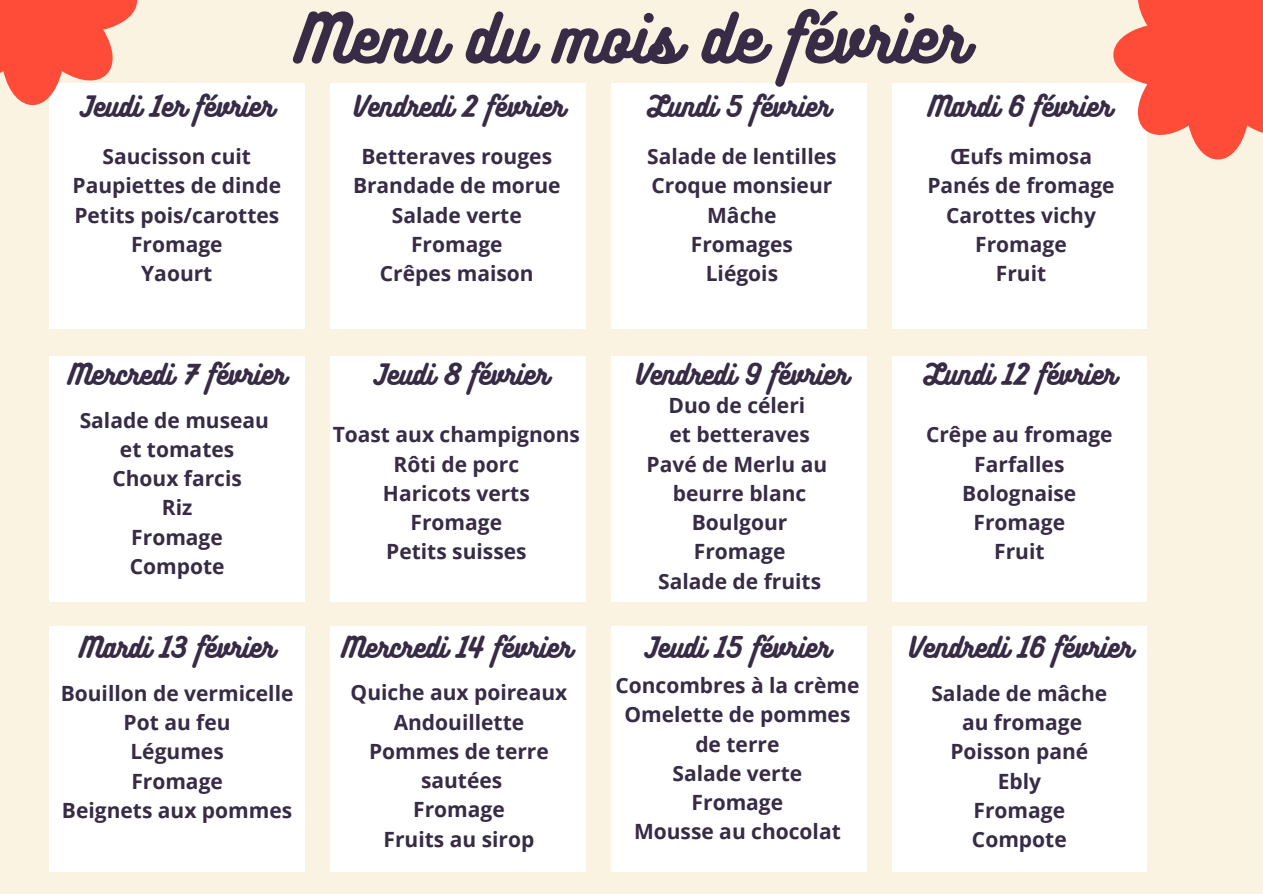
<style>
.page{position:relative;width:1263px;height:894px;background:#fff}
.page>*{position:absolute;margin:0;border:0;box-sizing:border-box;transform-origin:0 0}
.t1{font:60.15px "Bukhari Script";color:#372b46}
.t2{font:25.8px "Bukhari Script";color:#372b46}
.t3{font:700 21px "Open Sans";color:#372b46}
</style>
<div class="page">
<div style="left:0;top:0;width:1263px;height:893px;background:#faf3e2"></div>
<div style="left:49px;top:83px;width:255px;height:246px;background:#fff"></div>
<div style="left:49px;top:356px;width:255px;height:246px;background:#fff"></div>
<div style="left:330px;top:83px;width:255px;height:246px;background:#fff"></div>
<div style="left:330px;top:356px;width:255px;height:246px;background:#fff"></div>
<div style="left:611px;top:83px;width:255px;height:246px;background:#fff"></div>
<div style="left:611px;top:356px;width:255px;height:246px;background:#fff"></div>
<div style="left:892px;top:83px;width:255px;height:246px;background:#fff"></div>
<div style="left:892px;top:356px;width:255px;height:246px;background:#fff"></div>
<svg style="left:0;top:0;width:138px;height:105px"></svg>
<svg style="left:1113px;top:0;width:150px;height:160px"></svg>
<div style="left:49px;top:625px;width:255px;height:246px;background:#fff"></div>
<div style="left:330px;top:625px;width:255px;height:246px;background:#fff"></div>
<div style="left:611px;top:625px;width:255px;height:246px;background:#fff"></div>
<div style="left:892px;top:625px;width:255px;height:246px;background:#fff"></div>
<p class="t1" style="left:296px;top:-1px;width:672px">Menu du mois de février</p>
<h1 class="t2" style="left:80px;top:89px;width:195px">Jeudi 1er février</h1>
<p class="t2" style="left:353px;top:89px;width:213px">Vendredi 2 février</p>
<h2 class="t2" style="left:647px;top:89px;width:184px">Lundi 5 février</h2>
<p class="t2" style="left:928px;top:89px;width:184px">Mardi 6 février</p>
<p class="t3" style="left:103px;top:141px;width:150px">Saucisson cuit</p>
<p class="t3" style="left:73px;top:171px;width:210px">Paupiettes de dinde</p>
<h2 class="t3" style="left:74px;top:200px;width:206px">Petits pois/carottes</h2>
<p class="t3" style="left:131px;top:229px;width:93px">Fromage</p>
<p class="t3" style="left:141px;top:258px;width:73px">Yaourt</p>
<p class="t3" style="left:362px;top:141px;width:192px">Betteraves rouges</p>
<p class="t3" style="left:353px;top:171px;width:209px">Brandade de morue</p>
<p class="t3" style="left:392px;top:200px;width:131px">Salade verte</p>
<h2 class="t3" style="left:411px;top:229px;width:93px">Fromage</h2>
<p class="t3" style="left:380px;top:258px;width:155px">Crêpes maison</p>
<p class="t3" style="left:647px;top:141px;width:191px">Salade de lentilles</p>
<p class="t3" style="left:651px;top:171px;width:182px">Croque monsieur</p>
<p class="t3" style="left:707px;top:200px;width:71px">Mâche</p>
<p class="t3" style="left:691px;top:229px;width:104px">Fromages</p>
<h2 class="t3" style="left:706px;top:258px;width:74px">Liégois</h2>
<p class="t3" style="left:950px;top:141px;width:143px">Œufs mimosa</p>
<p class="t3" style="left:927px;top:171px;width:189px">Panés de fromage</p>
<p class="t3" style="left:946px;top:200px;width:151px">Carottes vichy</p>
<p class="t3" style="left:975px;top:229px;width:93px">Fromage</p>
<p class="t3" style="left:996px;top:258px;width:52px">Fruit</p>
<p class="t2" style="left:68px;top:357px;width:219px">Mercredi 7 février</p>
<p class="t2" style="left:374px;top:357px;width:176px">Jeudi 8 février</p>
<p class="t2" style="left:636px;top:357px;width:214px">Vendredi 9 février</p>
<p class="t2" style="left:923px;top:357px;width:194px">Lundi 12 février</p>
<p class="t3" style="left:668px;top:390px;width:138px">Duo de céleri</p>
<p class="t3" style="left:669px;top:419px;width:142px">et betteraves</p>
<p class="t3" style="left:647px;top:449px;width:182px">Pavé de Merlu au</p>
<p class="t3" style="left:673px;top:478px;width:135px">beurre blanc</p>
<h2 class="t3" style="left:692px;top:507px;width:97px">Boulgour</h2>
<p class="t3" style="left:694px;top:536px;width:93px">Fromage</p>
<p class="t3" style="left:658px;top:566px;width:164px">Salade de fruits</p>
<p class="t3" style="left:80px;top:405px;width:191px">Salade de museau</p>
<h2 class="t3" style="left:120px;top:434px;width:116px">et tomates</h2>
<p class="t3" style="left:112px;top:463px;width:131px">Choux farcis</p>
<p class="t3" style="left:162px;top:493px;width:32px">Riz</p>
<p class="t3" style="left:131px;top:522px;width:93px">Fromage</p>
<p class="t3" style="left:130px;top:551px;width:96px">Compote</p>
<p class="t3" style="left:926px;top:419px;width:188px">Crêpe au fromage</p>
<p class="t3" style="left:974px;top:449px;width:92px">Farfalles</p>
<p class="t3" style="left:962px;top:478px;width:116px">Bolognaise</p>
<h2 class="t3" style="left:973px;top:507px;width:93px">Fromage</h2>
<p class="t3" style="left:994px;top:536px;width:52px">Fruit</p>
<p class="t3" style="left:333px;top:419px;width:249px">Toast aux champignons</p>
<h2 class="t3" style="left:394px;top:449px;width:127px">Rôti de porc</h2>
<p class="t3" style="left:383px;top:478px;width:148px">Haricots verts</p>
<p class="t3" style="left:411px;top:507px;width:93px">Fromage</p>
<p class="t3" style="left:386px;top:536px;width:142px">Petits suisses</p>
<h2 class="t2" style="left:80px;top:630px;width:196px">Mardi 13 février</h2>
<p class="t2" style="left:342px;top:630px;width:231px">Mercredi 14 février</p>
<p class="t2" style="left:645px;top:630px;width:187px">Jeudi 15 février</p>
<p class="t2" style="left:909px;top:630px;width:225px">Vendredi 16 février</p>
<p class="t3" style="left:61px;top:678px;width:234px">Bouillon de vermicelle</p>
<p class="t3" style="left:124px;top:707px;width:108px">Pot au feu</p>
<p class="t3" style="left:130px;top:736px;width:95px">Légumes</p>
<p class="t3" style="left:131px;top:766px;width:93px">Fromage</p>
<p class="t3" style="left:62px;top:795px;width:232px">Beignets aux pommes</p>
<h2 class="t3" style="left:351px;top:677px;width:218px">Quiche aux poireaux</h2>
<p class="t3" style="left:394px;top:707px;width:132px">Andouillette</p>
<p class="t3" style="left:369px;top:736px;width:181px">Pommes de terre</p>
<p class="t3" style="left:421px;top:765px;width:83px">sautées</p>
<p class="t3" style="left:413px;top:794px;width:93px">Fromage</p>
<p class="t3" style="left:384px;top:824px;width:152px">Fruits au sirop</p>
<p class="t3" style="left:615px;top:670px;width:246px">Concombres à la crème</p>
<h2 class="t3" style="left:624px;top:699px;width:228px">Omelette de pommes</h2>
<p class="t3" style="left:695px;top:728px;width:86px">de terre</p>
<p class="t3" style="left:672px;top:758px;width:131px">Salade verte</p>
<p class="t3" style="left:692px;top:787px;width:93px">Fromage</p>
<p class="t3" style="left:634px;top:816px;width:208px">Mousse au chocolat</p>
<p class="t3" style="left:931px;top:678px;width:177px">Salade de mâche</p>
<p class="t3" style="left:962px;top:707px;width:122px">au fromage</p>
<h2 class="t3" style="left:950px;top:736px;width:139px">Poisson pané</h2>
<p class="t3" style="left:998px;top:766px;width:45px">Ebly</p>
<p class="t3" style="left:973px;top:795px;width:93px">Fromage</p>
<p class="t3" style="left:972px;top:824px;width:96px">Compote</p>
</div>
